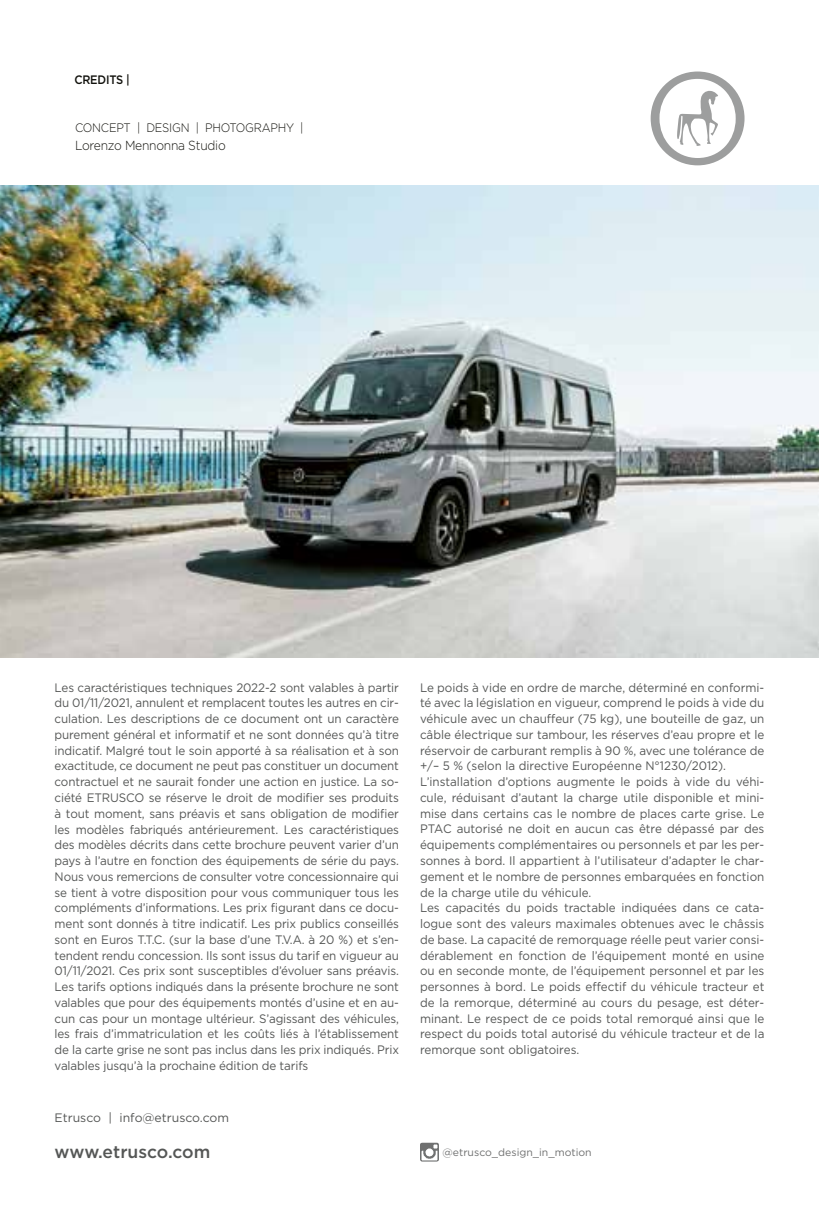
<style>
.page{position:relative;width:819px;height:1206px;background:#fff}
.page>*{position:absolute;margin:0;border:0;box-sizing:border-box;transform-origin:0 0}
.t1{font:500 17.5px "Gotham";color:#555756}
.t2{font:300 13.12px "Gotham";letter-spacing:-.02em;color:#12120d;scale:.92 1}
.t3{font:12.25px/15.8px "Gotham";color:#555756;text-align:justify;scale:.95 1}
.t4{font:300 12.25px "Gotham";letter-spacing:-.02em;color:#12120d;scale:.92 1}
.t5{font:12.25px "Gotham";color:#555756}
.t6{font:500 12.25px "Gotham";letter-spacing:-.02em;color:#12120d;scale:.91 1}
.t7{font:10.5px "Gotham";color:#6f7070}
</style>
<div class="page">
<svg style="left:650px;top:71px;width:94px;height:94px"></svg>
<img style="left:0;top:185px;width:819px;height:472px">
<img style="left:420px;top:1142px;width:19px;height:19px">
<p class="t6" style="left:74px;top:72px;width:62px">CREDITS |</p>
<p class="t4" style="left:75px;top:120px;width:250px">CONCEPT | DESIGN | PHOTOGRAPHY |</p>
<p class="t2" style="left:75px;top:137px;width:165px">Lorenzo Mennonna Studio</p>
<p class="t3" style="left:55px;top:679px;width:364px">Les caractéristiques techniques 2022-2 sont valables à partir du 01/11/2021, annulent et remplacent toutes les autres en cir&shy;culation. Les descriptions de ce document ont un caractère purement général et informatif et ne sont données qu’à titre indicatif. Malgré tout le soin apporté à sa réalisation et à son exactitude, ce document ne peut pas constituer un document contractuel et ne saurait fonder une action en justice. La so&shy;ciété ETRUSCO se réserve le droit de modifier ses produits à tout moment, sans préavis et sans obligation de modifier les modèles fabriqués antérieurement. Les caractéristiques des modèles décrits dans cette brochure peuvent varier d’un pays à l’autre en fonction des équipements de série du pays.<br>Nous vous remercions de consulter votre concessionnaire qui se tient à votre disposition pour vous communiquer tous les compléments d’informations. Les prix figurant dans ce docu&shy;ment sont donnés à titre indicatif. Les prix publics conseillés sont en Euros T.T.C. (sur la base d’une T.V.A. à 20 %) et s’en&shy;tendent rendu concession. Ils sont issus du tarif en vigueur au 01/11/2021. Ces prix sont susceptibles d’évoluer sans préavis.<br>Les tarifs options indiqués dans la présente brochure ne sont valables que pour des équipements montés d’usine et en au&shy;cun cas pour un montage ultérieur. S’agissant des véhicules, les frais d’immatriculation et les coûts liés à l’établissement de la carte grise ne sont pas inclus dans les prix indiqués. Prix valables jusqu’à la prochaine édition de tarifs</p>
<p class="t3" style="left:420px;top:679px;width:364px;text-align:left">Le poids à vide en ordre de marche, déterminé en conformi&shy;té avec la législation en vigueur, comprend le poids à vide du véhicule avec un chauffeur (75 kg), une bouteille de gaz, un câble électrique sur tambour, les réserves d’eau propre et le réservoir de carburant remplis à 90 %, avec une tolérance de +/– 5 % (selon la directive Européenne N°1230/2012).<br>L’installation d’options augmente le poids à vide du véhi&shy;cule, réduisant d’autant la charge utile disponible et mini&shy;mise dans certains cas le nombre de places carte grise. Le PTAC autorisé ne doit en aucun cas être dépassé par des équipements complémentaires ou personnels et par les per&shy;sonnes à bord. Il appartient à l’utilisateur d’adapter le char&shy;gement et le nombre de personnes embarquées en fonction de la charge utile du véhicule.<br>Les capacités du poids tractable indiquées dans ce cata&shy;logue sont des valeurs maximales obtenues avec le châssis de base. La capacité de remorquage réelle peut varier consi&shy;dérablement en fonction de l’équipement monté en usine ou en seconde monte, de l’équipement personnel et par les personnes à bord. Le poids effectif du véhicule tracteur et de la remorque, déterminé au cours du pesage, est déter&shy;minant. Le respect de ce poids total remorqué ainsi que le respect du poids total autorisé du véhicule tracteur et de la remorque sont obligatoires.</p>
<p class="t5" style="left:55px;top:1109px;width:176px">Etrusco | info@etrusco.com</p>
<h1 class="t1" style="left:55px;top:1140px;width:157px">www.etrusco.com</h1>
<p class="t7" style="left:442px;top:1145px;width:151px">@etrusco_design_in_motion</p>
</div>
